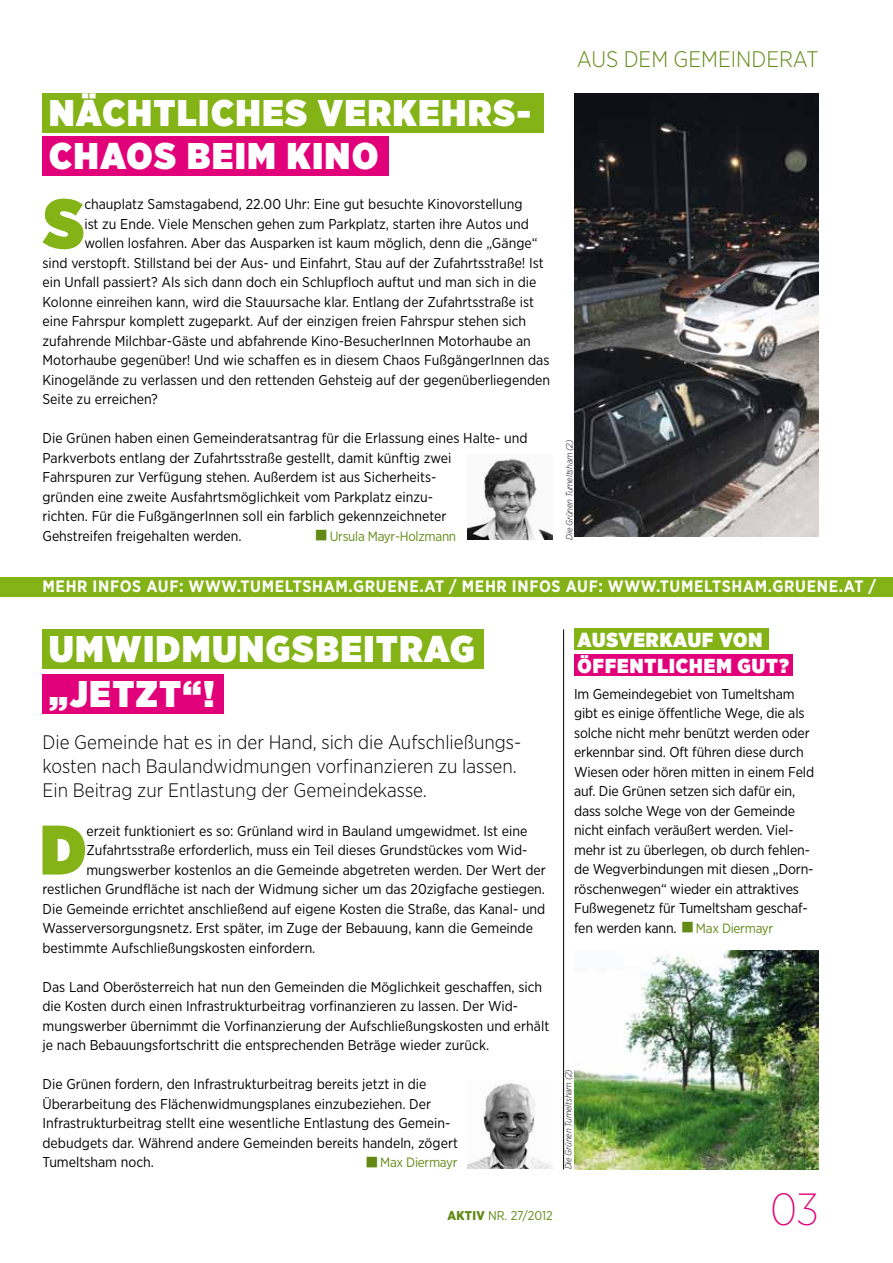
<style>
.page{position:relative;width:893px;height:1263px;background:#fff}
.page>*{position:absolute;margin:0;border:0;box-sizing:border-box;transform-origin:0 0}
.t1{font:900 69.9px "Gotham Narrow";color:#84b317}
.t2{font:200 45px "Gotham Narrow";color:#e2007a}
.t3{font:900 37.2px/44.7px "Gotham Narrow";letter-spacing:.05em;color:#fff}
.t4{font:300 22.5px "Gotham Narrow";color:#638a17}
.t5{font:900 20.25px "Gotham Narrow";letter-spacing:.05em;color:#fff}
.t6{font:300 19.5px/24px "Gotham Narrow";color:#000}
.t7{font:700 16.5px "Gotham Narrow";letter-spacing:.04em;color:#fff}
.t8{font:14.25px/19.5px "Gotham Narrow";color:#000}
.t9{font:13.5px "Gotham Narrow";letter-spacing:-.02em;color:#638a17}
.t10{font:12.75px "Gotham Narrow";color:#638a17}
.t11{font:italic 300 9px "Gotham Narrow";letter-spacing:-.02em;color:#000}
.s1{font-weight:900}
.s2{color:#638a17}
.s3{font-size:13.5px;color:#638a17}
</style>
<div class="page">
<img style="left:574px;top:951px;width:245px;height:218px">
<img style="left:574px;top:94px;width:245px;height:442px">
<div style="left:0;top:577px;width:893px;height:19px;background:#84b317"></div>
<hr style="left:563px;top:629px;width:1px;height:540px;background:#000">
<div style="left:574px;top:629px;width:194px;height:21px;background:#84b317"></div>
<div style="left:574px;top:654px;width:218px;height:21px;background:#e2007a"></div>
<div style="left:43px;top:137px;width:346px;height:39px;background:#e2007a"></div>
<div style="left:43px;top:94px;width:501px;height:39px;background:#84b317"></div>
<div style="left:43px;top:629px;width:441px;height:40px;background:#84b317"></div>
<div style="left:43px;top:674px;width:181px;height:39px;background:#e2007a"></div>
<img style="left:468px;top:1080px;width:85px;height:88px">
<img style="left:468px;top:459px;width:85px;height:81px">
<h3 class="t3" style="left:49px;top:90px;width:99px">NÄCHTLI</h3>
<h3 class="t3" style="left:211px;top:90px;width:49px">CHES</h3>
<h3 class="t3" style="left:318px;top:90px;width:121px">VERKEHRS-</h3>
<h3 class="t3" style="left:49px;top:133px;width:51px">CHAOS</h3>
<h3 class="t3" style="left:187px;top:133px;width:23px">BEIM</h3>
<h3 class="t3" style="left:287px;top:133px;width:24px">KINO</h3>
<h1 class="t1" style="left:44px;top:176px;width:42px">S</h1>
<p class="t8" style="left:84px;top:194px;width:440px">chauplatz Samstagabend, 22.00 Uhr: Eine gut besuchte Kinovorstellung</p>
<p class="t8" style="left:84px;top:214px;width:446px">ist zu Ende. Viele Menschen gehen zum Parkplatz, starten ihre Autos und</p>
<p class="t8" style="left:84px;top:233px;width:455px">wollen losfahren. Aber das Ausparken ist kaum möglich, denn die „Gänge“</p>
<p class="t8" style="left:43px;top:253px;width:503px">sind verstopft. Stillstand bei der Aus- und Einfahrt, Stau auf der Zufahrtsstraße! Ist</p>
<p class="t8" style="left:43px;top:272px;width:495px">ein Unfall passiert? Als sich dann doch ein Schlupfloch auftut und man sich in die</p>
<p class="t8" style="left:43px;top:292px;width:493px">Kolonne einreihen kann, wird die Stauursache klar. Entlang der Zufahrtsstraße ist</p>
<p class="t8" style="left:43px;top:311px;width:485px">eine Fahrspur komplett zugeparkt. Auf der einzigen freien Fahrspur stehen sich</p>
<p class="t8" style="left:43px;top:331px;width:490px">zufahrende Milchbar-Gäste und abfahrende Kino-BesucherInnen Motorhaube an</p>
<p class="t8" style="left:43px;top:350px;width:508px">Motorhaube gegenüber! Und wie schaffen es in diesem Chaos FußgängerInnen das</p>
<p class="t8" style="left:43px;top:370px;width:509px">Kinogelände zu verlassen und den rettenden Gehsteig auf der gegenüberliegenden</p>
<p class="t8" style="left:43px;top:389px;width:117px">Seite zu erreichen?</p>
<p class="t8" style="left:43px;top:428px;width:487px">Die Grünen haben einen Gemeinderatsantrag für die Erlassung eines Halte- und Parkverbots entlang der Zufahrtsstraße gestellt, damit künftig zwei<br>Fahrspuren zur Verfügung stehen. Außerdem ist aus Sicherheits-<br>gründen eine zweite Ausfahrtsmöglichkeit vom Parkplatz einzu-<br>richten. Für die FußgängerInnen soll ein farblich gekennzeichneter<br>Gehstreifen freigehalten werden.</p>
<p class="t9" style="left:314px;top:528px;width:144px">○Ursula Mayr-Holzmann</p>
<h3 class="t4" style="left:577px;top:45px;width:62px">Aus dem</h3>
<h3 class="t4" style="left:673px;top:45px;width:13px">gemei</h3>
<h3 class="t4" style="left:736px;top:45px;width:70px">nderat</h3>
<p class="t11" style="left:564px;top:540px;width:102px;rotate:-90deg">Die Grünen Tumeltsham (2)</p>
<p class="t7" style="left:43px;top:576px;width:164px">MEHR INFOS AUF: WWW</p>
<p class="t7" style="left:237px;top:576px;width:389px">.TUMELTSHAM.GRUENE.AT / MEHR INFOS AUF: WWW</p>
<p class="t7" style="left:656px;top:576px;width:222px">.TUMELTSHAM.GRUENE.AT /</p>
<h3 class="t3" style="left:49px;top:626px;width:167px">UMWIDMUNGSBEITRAG „JETZT“!</h3>
<h3 class="t6" style="left:43px;top:729px;width:480px">Die Gemeinde hat es in der Hand, sich die Aufschließungs&shy;kosten nach Baulandwidmungen vorfinanzieren zu lassen.<br>Ein Beitrag zur Entlastung der Gemeindekasse.</h3>
<h1 class="t1" style="left:40px;top:802px;width:48px">D</h1>
<p class="t8" style="left:86px;top:820px;width:442px">erzeit funktioniert es so: Grünland wird in Bauland umgewidmet. Ist eine</p>
<p class="t8" style="left:86px;top:840px;width:443px">Zufahrtsstraße erforderlich, muss ein Teil dieses Grundstückes vom Wid-</p>
<p class="t8" style="left:86px;top:859px;width:461px">mungswerber kostenlos an die Gemeinde abgetreten werden. Der Wert der</p>
<p class="t8" style="left:43px;top:879px;width:504px">restlichen Grundfläche ist nach der Widmung sicher um das 20zigfache gestiegen.</p>
<p class="t8" style="left:43px;top:898px;width:504px">Die Gemeinde errichtet anschließend auf eigene Kosten die Straße, das Kanal- und</p>
<p class="t8" style="left:43px;top:918px;width:492px">Wasserversorgungsnetz. Erst später, im Zuge der Bebauung, kann die Gemeinde</p>
<p class="t8" style="left:43px;top:937px;width:274px">bestimmte Aufschließungskosten einfordern.</p>
<p class="t8" style="left:43px;top:976px;width:508px">Das Land Oberösterreich hat nun den Gemeinden die Möglichkeit geschaffen, sich die Kosten durch einen Infrastrukturbeitrag vorfinanzieren zu lassen. Der Wid&shy;mungswerber übernimmt die Vorfinanzierung der Aufschließungskosten und erhält je nach Bebauungsfortschritt die entsprechenden Beträge wieder zurück.</p>
<p class="t8" style="left:43px;top:1074px;width:417px">Die Grünen fordern, den Infrastrukturbeitrag bereits jetzt in die Überarbeitung des Flächenwidmungsplanes einzubeziehen. Der Infrastrukturbeitrag stellt eine wesentliche Entlastung des Gemein&shy;debudgets dar. Während andere Gemeinden bereits handeln, zögert Tumeltsham noch.</p>
<p class="t9" style="left:364px;top:1154px;width:95px">○Max Diermayr</p>
<p class="t10" style="left:447px;top:1207px;width:107px"><span class="s1">Aktiv</span> NR. 27/2012</p>
<h3 class="t5" style="left:578px;top:626px;width:29px">AUSVER</h3>
<h3 class="t5" style="left:660px;top:626px;width:75px">KAU F VON</h3>
<h3 class="t5" style="left:578px;top:652px;width:52px">ÖFFENTLI</h3>
<h3 class="t5" style="left:676px;top:652px;width:29px">CHEM</h3>
<h3 class="t5" style="left:737px;top:652px;width:53px">GUT?</h3>
<p class="t8" style="left:574px;top:684px;width:242px">Im Gemeindegebiet von Tumeltsham gibt es einige öffentliche Wege, die als solche nicht mehr benützt werden oder erkennbar sind. Oft führen diese durch Wiesen oder hören mitten in einem Feld auf. Die Grünen setzen sich dafür ein, dass solche Wege von der Gemeinde nicht einfach veräußert werden. Viel&shy;mehr ist zu überlegen, ob durch fehlen&shy;de Wegverbindungen mit diesen „Dorn&shy;röschenwegen“ wieder ein attraktives Fußwegenetz für Tumeltsham geschaf&shy;fen werden kann. <span class="s2">○</span><span class="s3">Max Diermayr</span></p>
<p class="t11" style="left:563px;top:1169px;width:102px;rotate:-90deg">Die Grünen Tumeltsham (2)</p>
<h2 class="t2" style="left:770px;top:1181px;width:50px">03</h2>
</div>
